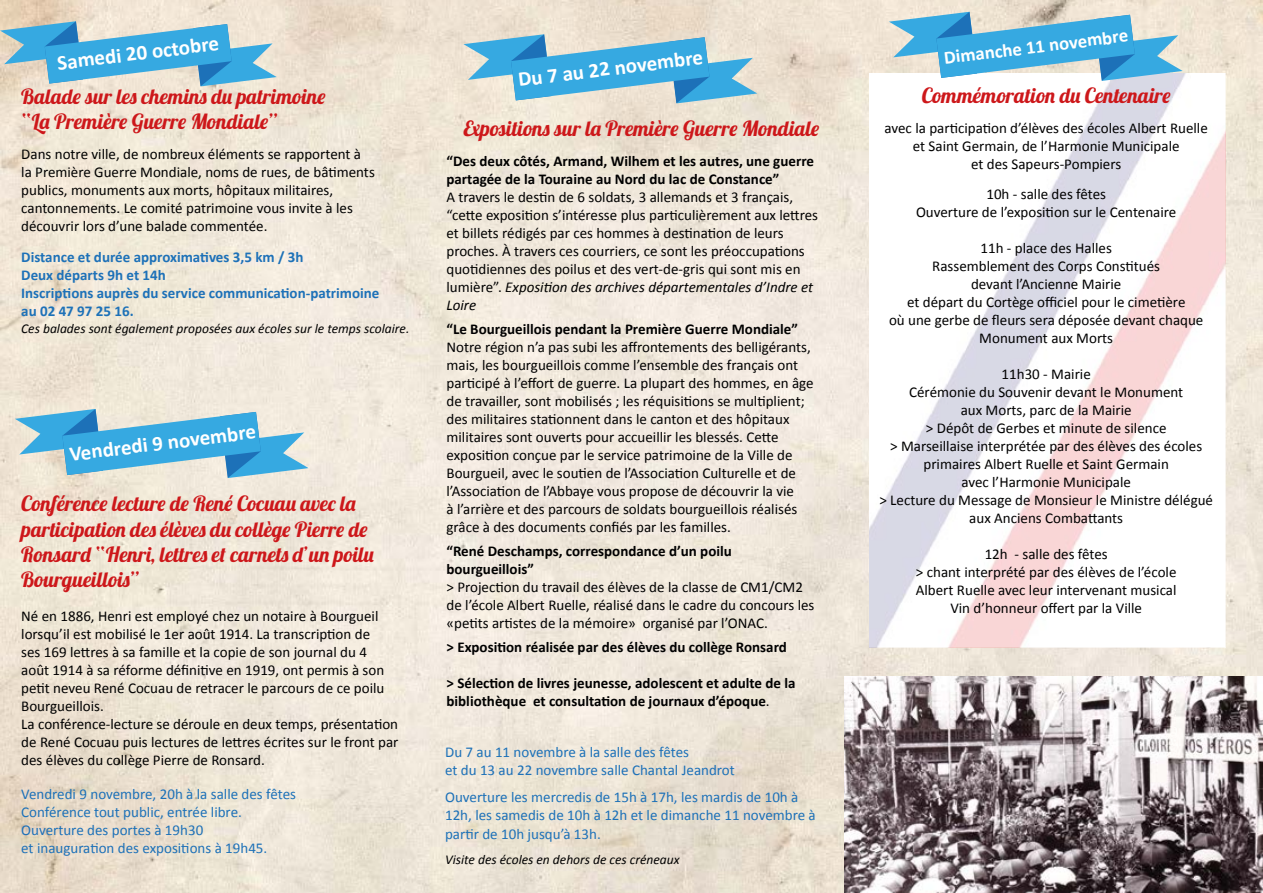
<style>
.page{position:relative;width:1263px;height:893px;background:#fff}
.page>*{position:absolute;margin:0;border:0;box-sizing:border-box;transform-origin:0 0}
.t1{font:21px/25.2px "Lobster 1.4";letter-spacing:.02em;color:#cd171a}
.t2{font:21px/25.2px "Lobster 1.4";letter-spacing:.045em;color:#cd171a}
.t3{font:700 21px "Calibri";color:#fff}
.t4{font:700 18.75px "Calibri";color:#fff}
.t5{font:15px/18px "Calibri";color:#000}
.t6{font:700 15px/18px "Calibri";color:#000}
.t7{font:15px/18px "Calibri";color:#1d71b8}
.t8{font:700 15px/18px "Calibri";color:#1d71b8}
.t9{font:italic 13.5px "Calibri";color:#000}
.s1{font-style:italic}
.s2{font-weight:400}
</style>
<div class="page">
<img style="left:0;top:0;width:1263px;height:893px">
<svg style="left:0;top:21px;width:277px;height:65px;background:#81bed7"></svg>
<svg style="left:463px;top:34px;width:294px;height:69px;background:#82bed9"></svg>
<svg style="left:15px;top:409px;width:294px;height:69px;background:#82c1db"></svg>
<img style="left:869px;top:74px;width:356px;height:573px">
<svg style="left:889px;top:12px;width:294px;height:69px;background:#82c0dc"></svg>
<img style="left:844px;top:676px;width:419px;height:217px">
<h1 class="t3" style="left:56px;top:49px;width:164px;rotate:-7deg">Samedi 20 octobre</h1>
<h1 class="t2" style="left:21px;top:83px;width:306px">Balade sur les chemins du patrimoine “La Première Guerre Mondiale”</h1>
<p class="t5" style="left:21px;top:145px;width:355px">Dans notre ville, de nombreux éléments se rapportent à la Première Guerre Mondiale, noms de rues, de bâtiments publics, monuments aux morts, hôpitaux militaires, cantonnements. Le comité patrimoine vous invite à les découvrir lors d’une balade commentée.</p>
<p class="t8" style="left:21px;top:248px;width:360px">Distance et durée approximatives 3,5 km / 3h<br>Deux départs 9h et 14h<br>Inscriptions auprès du service communication-patrimoine au 02 47 97 25 16.</p>
<p class="t9" style="left:21px;top:319px;width:390px">Ces balades sont également proposées aux écoles sur le temps scolaire.</p>
<h1 class="t3" style="left:68px;top:441px;width:189px;rotate:-7deg">Vendredi 9 novembre</h1>
<h1 class="t1" style="left:21px;top:491px;width:354px">Conférence lecture de René Cocuau avec la participation des élèves du collège Pierre de Ronsard “Henri, lettres et carnets d’un poilu Bourgueillois”</h1>
<p class="t5" style="left:21px;top:607px;width:379px">Né en 1886, Henri est employé chez un notaire à Bourgueil lorsqu’il est mobilisé le 1er août 1914. La transcription de<br>ses 169 lettres à sa famille et la copie de son journal du 4 août 1914 à sa réforme définitive en 1919, ont permis à son petit neveu René Cocuau de retracer le parcours de ce poilu Bourgueillois.<br>La conférence-lecture se déroule en deux temps, présentation de René Cocuau puis lectures de lettres écrites sur le front par des élèves du collège Pierre de Ronsard.</p>
<p class="t7" style="left:21px;top:785px;width:276px">Vendredi 9 novembre, 20h à la salle des fêtes Conférence tout public, entrée libre.<br>Ouverture des portes à 19h30<br>et inauguration des expositions à 19h45.</p>
<h1 class="t3" style="left:516px;top:66px;width:188px;rotate:-7deg">Du 7 au 22 novembre</h1>
<h1 class="t1" style="left:463px;top:116px;width:357px">Expositions sur la Première Guerre Mondiale</h1>
<p class="t6" style="left:446px;top:152px;width:369px">“Des deux côtés, Armand, Wilhem et les autres, une guerre partagée de la Touraine au Nord du lac de Constance”</p>
<p class="t5" style="left:446px;top:188px;width:373px">A travers le destin de 6 soldats, 3 allemands et 3 français, “cette exposition s’intéresse plus particulièrement aux lettres et billets rédigés par ces hommes à destination de leurs proches. À travers ces courriers, ce sont les préoccupations quotidiennes des poilus et des vert-de-gris qui sont mis en lumière”. <span class="s1">Exposition des archives départementales d’Indre et Loire</span></p>
<p class="t6" style="left:446px;top:320px;width:353px">“Le Bourgueillois pendant la Première Guerre Mondiale”</p>
<p class="t5" style="left:446px;top:338px;width:369px">Notre région n’a pas subi les affrontements des belligérants, mais, les bourgueillois comme l’ensemble des français ont participé à l’effort de guerre. La plupart des hommes, en âge de travailler, sont mobilisés ; les réquisitions se multiplient; des militaires stationnent dans le canton et des hôpitaux militaires sont ouverts pour accueillir les blessés. Cette exposition conçue par le service patrimoine de la Ville de Bourgueil, avec le soutien de l’Association Culturelle et de l’Association de l’Abbaye vous propose de découvrir la vie<br>à l’arrière et des parcours de soldats bourgueillois réalisés grâce à des documents confiés par les familles.</p>
<p class="t6" style="left:446px;top:542px;width:287px">“René Deschamps, correspondance d’un poilu bourgueillois”</p>
<p class="t5" style="left:446px;top:578px;width:369px">&gt; Projection du travail des élèves de la classe de CM1/CM2 de l’école Albert Ruelle, réalisé dans le cadre du concours les «petits artistes de la mémoire» organisé par l’ONAC.</p>
<p class="t6" style="left:446px;top:638px;width:342px">&gt; Exposition réalisée par des élèves du collège Ronsard</p>
<p class="t6" style="left:446px;top:674px;width:350px">&gt; Sélection de livres jeunesse, adolescent et adulte de la bibliothèque et consultation de journaux d’époque<span class="s2">.</span></p>
<p class="t7" style="left:445px;top:743px;width:291px">Du 7 au 11 novembre à la salle des fêtes<br>et du 13 au 22 novembre salle Chantal Jeandrot</p>
<p class="t7" style="left:445px;top:788px;width:372px">Ouverture les mercredis de 15h à 17h, les mardis de 10h à<br>12h, les samedis de 10h à 12h et le dimanche 11 novembre à partir de 10h jusqu’à 13h.</p>
<p class="t9" style="left:445px;top:850px;width:236px">Visite des écoles en dehors de ces créneaux</p>
<p class="t4" style="left:942px;top:46px;width:187px;rotate:-7deg">Dimanche 11 novembre</p>
<h1 class="t1" style="left:922px;top:83px;width:250px">Commémoration du Centenaire</h1>
<p class="t5" style="left:885px;top:119px;width:325px;text-align:center">avec la participation d’élèves des écoles Albert Ruelle et Saint Germain, de l’Harmonie Municipale<br>et des Sapeurs-Pompiers</p>
<p class="t5" style="left:916px;top:185px;width:262px;text-align:center">10h - salle des fêtes<br>Ouverture de l’exposition sur le Centenaire</p>
<p class="t5" style="left:889px;top:239px;width:316px;text-align:center">11h - place des Halles<br>Rassemblement des Corps Constitués<br>devant l’Ancienne Mairie<br>et départ du Cortège officiel pour le cimetière<br>où une gerbe de fleurs sera déposée devant chaque Monument aux Morts</p>
<p class="t5" style="left:879px;top:365px;width:335px;text-align:center">11h30 - Mairie<br>Cérémonie du Souvenir devant le Monument<br>aux Morts, parc de la Mairie<br>&gt; Dépôt de Gerbes et minute de silence<br>&gt; Marseillaise interprétée par des élèves des écoles primaires Albert Ruelle et Saint Germain<br>avec l’Harmonie Municipale<br>&gt; Lecture du Message de Monsieur le Ministre délégué aux Anciens Combattants</p>
<p class="t5" style="left:916px;top:545px;width:262px;text-align:center">12h - salle des fêtes<br>&gt; chant interprété par des élèves de l’école Albert Ruelle avec leur intervenant musical Vin d’honneur offert par la Ville</p>
</div>
